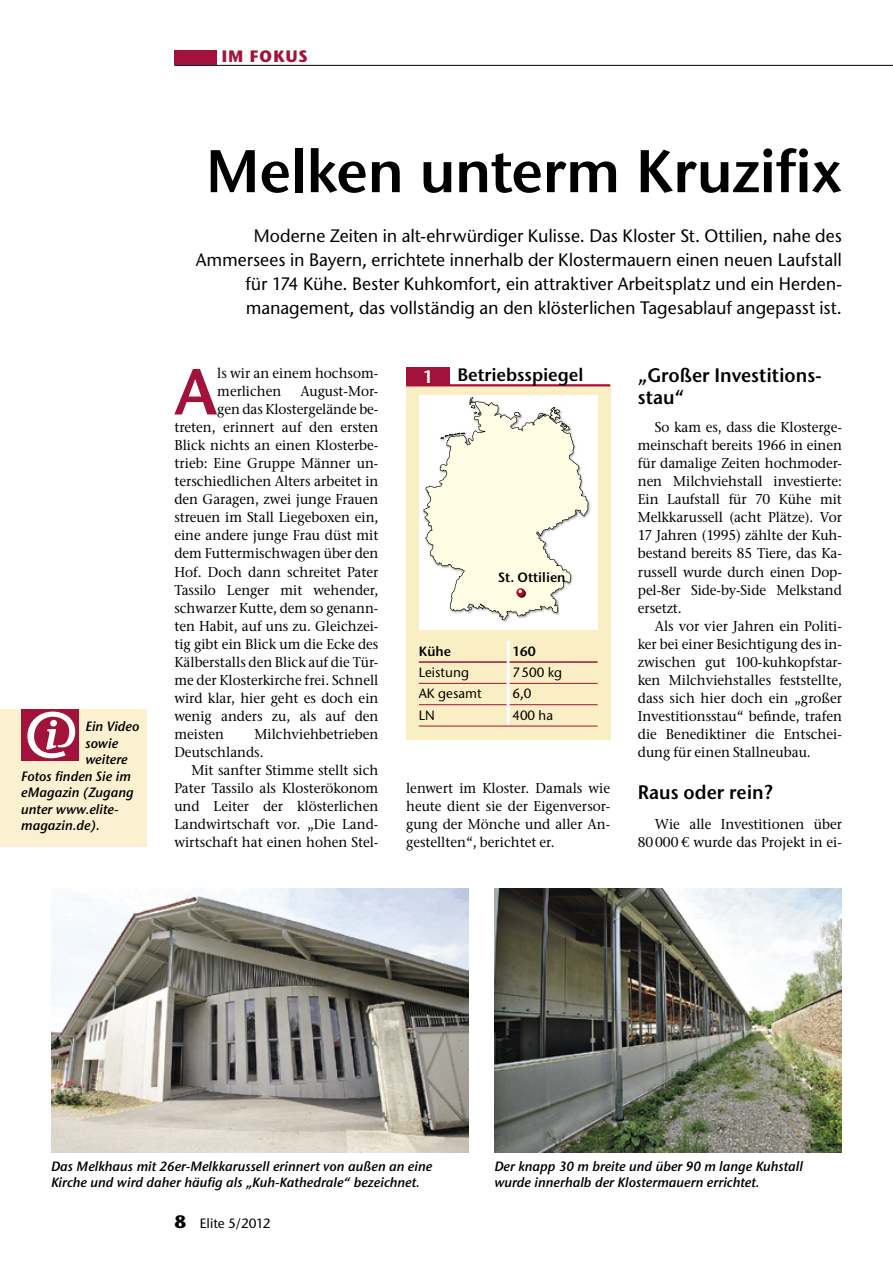
<style>
.page{position:relative;width:893px;height:1263px;background:#fff}
.page>*{position:absolute;margin:0;border:0;box-sizing:border-box;transform-origin:0 0}
.Initial_3zeilig{font:65.1px "Stone Sans ITC Semi";color:#a3123b}
.Titel{font:60px "Stone Sans ITC Semi";letter-spacing:-.01em;color:#000}
.Zwischentitel_2zeili{font:19.5px/22.5px "Stone Sans ITC Semi";color:#000;scale:.95 1}
.Zwischentitel{font:19.5px "Stone Sans ITC Semi";color:#000;scale:.95 1}
.Vorspann{font:500 18px/24px "Stone Sans ITC";color:#000;text-align:right}
.Tabellentitel{font:18px "Stone Sans ITC Semi";letter-spacing:-.005em;color:#000}
.t1{font:18px "Stone Sans ITC Semi";color:#fff}
.t2{font:700 16.5px "Stone Sans ITC";letter-spacing:.05em;color:#a3123b}
.Bodytext{font:500 14.25px/18px "Stone Serif ITC";color:#000;text-align:justify;scale:.95 1}
.Initial_3zeilig-2{font:500 14.25px/18px "Stone Serif ITC";color:#000;scale:.95 1}
.BU{font:italic 13.5px/16.5px "Stone Sans ITC Semi";color:#000}
.Internethinweis{font:italic 13.5px "Stone Sans ITC Semi";color:#000}
.Tab_Normal{font:500 13.5px "Stone Sans ITC";color:#000}
.Tab_Kopf{font:13.5px "Stone Sans ITC Semi";color:#000}
.s1{font-weight:700;font-size:18px}
</style>
<div class="page">
<hr style="left:174px;top:65px;width:719px;height:1px;background:#000">
<div style="left:174px;top:50px;width:43px;height:15px;background:#a3123b"></div>
<div style="left:406px;top:385px;width:204px;height:354px;background:#faeec4"></div>
<div style="left:406px;top:367px;width:44px;height:17px;background:#a3123b"></div>
<hr style="left:406px;top:384px;width:204px;height:2px;background:#a3123b">
<hr style="left:507px;top:641px;width:3px;height:21px;background:#fff">
<hr style="left:507px;top:662px;width:3px;height:21px;background:#fff">
<hr style="left:507px;top:683px;width:3px;height:22px;background:#fff">
<hr style="left:507px;top:705px;width:3px;height:21px;background:#fff">
<hr style="left:419px;top:661px;width:88px;height:2px;background:#a3123b">
<hr style="left:510px;top:661px;width:88px;height:2px;background:#a3123b">
<hr style="left:419px;top:683px;width:88px;height:1px;background:#a3123b">
<hr style="left:510px;top:683px;width:88px;height:1px;background:#a3123b">
<hr style="left:419px;top:704px;width:88px;height:1px;background:#a3123b">
<hr style="left:510px;top:704px;width:88px;height:1px;background:#a3123b">
<hr style="left:419px;top:726px;width:89px;height:1px;background:#a3123b">
<hr style="left:508px;top:726px;width:90px;height:1px;background:#a3123b">
<div style="left:419px;top:396px;width:178px;height:234px;background:#fff"></div>
<img style="left:588px;top:499px;width:2px;height:16px">
<svg style="left:423px;top:397px;width:165px;height:223px"></svg>
<img style="left:51px;top:889px;width:418px;height:263px">
<img style="left:494px;top:889px;width:348px;height:263px">
<div style="left:0;top:709px;width:147px;height:137px;background:#fbf1d0"></div>
<div style="left:21px;top:709px;width:58px;height:52px;background:#a3123b"></div>
<svg style="left:27px;top:711px;width:48px;height:47px"></svg>
<p class="t2" style="left:221px;top:46px;width:88px">IM FOKUS</p>
<p class="Internethinweis" style="left:85px;top:718px;width:56px">Ein Video</p>
<p class="Internethinweis" style="left:85px;top:735px;width:34px">sowie</p>
<p class="Internethinweis" style="left:85px;top:751px;width:44px">weitere</p>
<p class="Internethinweis" style="left:21px;top:768px;width:111px">Fotos finden Sie im</p>
<p class="Internethinweis" style="left:21px;top:784px;width:114px">eMagazin (Zugang</p>
<p class="Internethinweis" style="left:21px;top:801px;width:99px">unter www.elite-</p>
<p class="Internethinweis" style="left:21px;top:817px;width:80px">magazin.de).</p>
<p class="Titel" style="left:206px;top:134px;width:637px">Melken unterm Kruzifix</p>
<p class="Vorspann" style="left:196px;top:223px;width:648px">Moderne Zeiten in alt-ehrwürdiger Kulisse. Das Kloster St. Ottilien, nahe des Ammersees in Bayern, errichtete innerhalb der Klostermauern einen neuen Laufstall für 174 Kühe. Bester Kuhkomfort, ein attraktiver Arbeitsplatz und ein Herden&shy;management, das vollständig an den klösterlichen Tagesablauf angepasst ist.</p>
<p class="Initial_3zeilig" style="left:174px;top:351px;width:44px">A</p>
<p class="Initial_3zeilig-2" style="left:217px;top:364px;width:171px">ls wir an einem hochsom&shy;merlichen</p>
<p class="Initial_3zeilig-2" style="left:300px;top:382px;width:84px">August-Mor-</p>
<p class="Initial_3zeilig-2" style="left:217px;top:400px;width:171px">gen das Klostergelände be-</p>
<p class="Initial_3zeilig-2" style="left:174px;top:418px;width:216px">treten, erinnert auf den ersten</p>
<p class="Initial_3zeilig-2" style="left:174px;top:436px;width:216px">Blick nichts an einen Klosterbe-</p>
<p class="Initial_3zeilig-2" style="left:174px;top:454px;width:216px">trieb: Eine Gruppe Männer un-</p>
<p class="Initial_3zeilig-2" style="left:174px;top:472px;width:216px">terschiedlichen Alters arbeitet in</p>
<p class="Initial_3zeilig-2" style="left:174px;top:490px;width:216px">den Garagen, zwei junge Frauen</p>
<p class="Initial_3zeilig-2" style="left:174px;top:508px;width:216px">streuen im Stall Liegeboxen ein,</p>
<p class="Initial_3zeilig-2" style="left:174px;top:526px;width:216px">eine andere junge Frau düst mit</p>
<p class="Initial_3zeilig-2" style="left:174px;top:544px;width:216px">dem Futtermischwagen über den</p>
<p class="Initial_3zeilig-2" style="left:174px;top:562px;width:216px">Hof. Doch dann schreitet Pater</p>
<p class="Initial_3zeilig-2" style="left:174px;top:580px;width:216px">Tassilo Lenger mit wehender,</p>
<p class="Initial_3zeilig-2" style="left:174px;top:598px;width:216px">schwarzer Kutte, dem so genann-</p>
<p class="Initial_3zeilig-2" style="left:174px;top:616px;width:216px">ten Habit, auf uns zu. Gleichzei-</p>
<p class="Initial_3zeilig-2" style="left:174px;top:634px;width:216px">tig gibt ein Blick um die Ecke des</p>
<p class="Initial_3zeilig-2" style="left:174px;top:652px;width:216px">Kälberstalls den Blick auf die Tür-</p>
<p class="Initial_3zeilig-2" style="left:174px;top:670px;width:216px">me der Klosterkirche frei. Schnell</p>
<p class="Initial_3zeilig-2" style="left:174px;top:688px;width:216px">wird klar, hier geht es doch ein</p>
<p class="Initial_3zeilig-2" style="left:174px;top:706px;width:216px">wenig anders zu, als auf den</p>
<p class="Initial_3zeilig-2" style="left:174px;top:724px;width:54px">meisten</p>
<p class="Initial_3zeilig-2" style="left:174px;top:724px;width:216px;text-indent:80px">Milchviehbetrieben<br>Deutschlands.</p>
<p class="Bodytext" style="left:174px;top:760px;width:216px;text-indent:17px">Mit sanfter Stimme stellt sich Pater Tassilo als Klosterökonom und Leiter der klösterlichen Landwirtschaft vor. „Die Land&shy;wirtschaft hat einen hohen Stel-</p>
<p class="t1" style="left:423px;top:366px;width:12px">1</p>
<p class="Tabellentitel" style="left:457px;top:363px;width:127px">Betriebsspiegel</p>
<p class="Tab_Kopf" style="left:498px;top:569px;width:69px">St. Ottilien</p>
<p class="Tab_Kopf" style="left:419px;top:642px;width:34px">Kühe</p>
<p class="Tab_Kopf" style="left:512px;top:642px;width:25px">160</p>
<p class="Tab_Normal" style="left:419px;top:664px;width:52px">Leistung</p>
<p class="Tab_Normal" style="left:512px;top:664px;width:51px">7500 kg</p>
<p class="Tab_Normal" style="left:419px;top:685px;width:64px">AK gesamt</p>
<p class="Tab_Normal" style="left:512px;top:685px;width:20px">6,0</p>
<p class="Tab_Normal" style="left:419px;top:707px;width:18px">LN</p>
<p class="Tab_Normal" style="left:512px;top:707px;width:42px">400 ha</p>
<p class="Bodytext" style="left:406px;top:778px;width:216px">lenwert im Kloster. Damals wie heute dient sie der Eigenversor&shy;gung der Mönche und aller An&shy;gestellten“, berichtet er.</p>
<p class="Zwischentitel_2zeili" style="left:638px;top:363px;width:195px">„Großer Investitions&shy;stau“</p>
<p class="Bodytext" style="left:638px;top:418px;width:216px;text-indent:17px">So kam es, dass die Klosterge&shy;meinschaft bereits 1966 in einen für damalige Zeiten hochmoder&shy;nen Milchviehstall investierte:<br>Ein Laufstall für 70 Kühe mit Melkkarussell (acht Plätze). Vor 17 Jahren (1995) zählte der Kuh&shy;bestand bereits 85 Tiere, das Ka&shy;russell wurde durch einen Dop&shy;pel-8er Side-by-Side Melkstand ersetzt.</p>
<p class="Bodytext" style="left:638px;top:616px;width:216px;text-indent:17px">Als vor vier Jahren ein Politi&shy;ker bei einer Besichtigung des in&shy;zwischen gut 100-kuhkopfstar&shy;ken Milchviehstalles feststellte, dass sich hier doch ein „großer Investitionsstau“ befinde, trafen die Benediktiner die Entschei&shy;dung für einen Stallneubau.</p>
<p class="Zwischentitel" style="left:638px;top:780px;width:144px">Raus oder rein?</p>
<p class="Bodytext" style="left:638px;top:814px;width:216px;text-align:right">Wie alle Investitionen über<br>80000 € wurde das Projekt in ei-</p>
<p class="BU" style="left:51px;top:1157px;width:383px">Das Melkhaus mit 26er-Melkkarussell erinnert von außen an eine<br>Kirche und wird daher häufig als „Kuh-Kathedrale“ bezeichnet.</p>
<p class="BU" style="left:494px;top:1157px;width:310px">Der knapp 30 m breite und über 90 m lange Kuhstall wurde innerhalb der Klostermauern errichtet.</p>
<p class="Tab_Normal" style="left:174px;top:1215px;width:98px"><span class="s1">8</span> Elite 5/2012</p>
</div>
